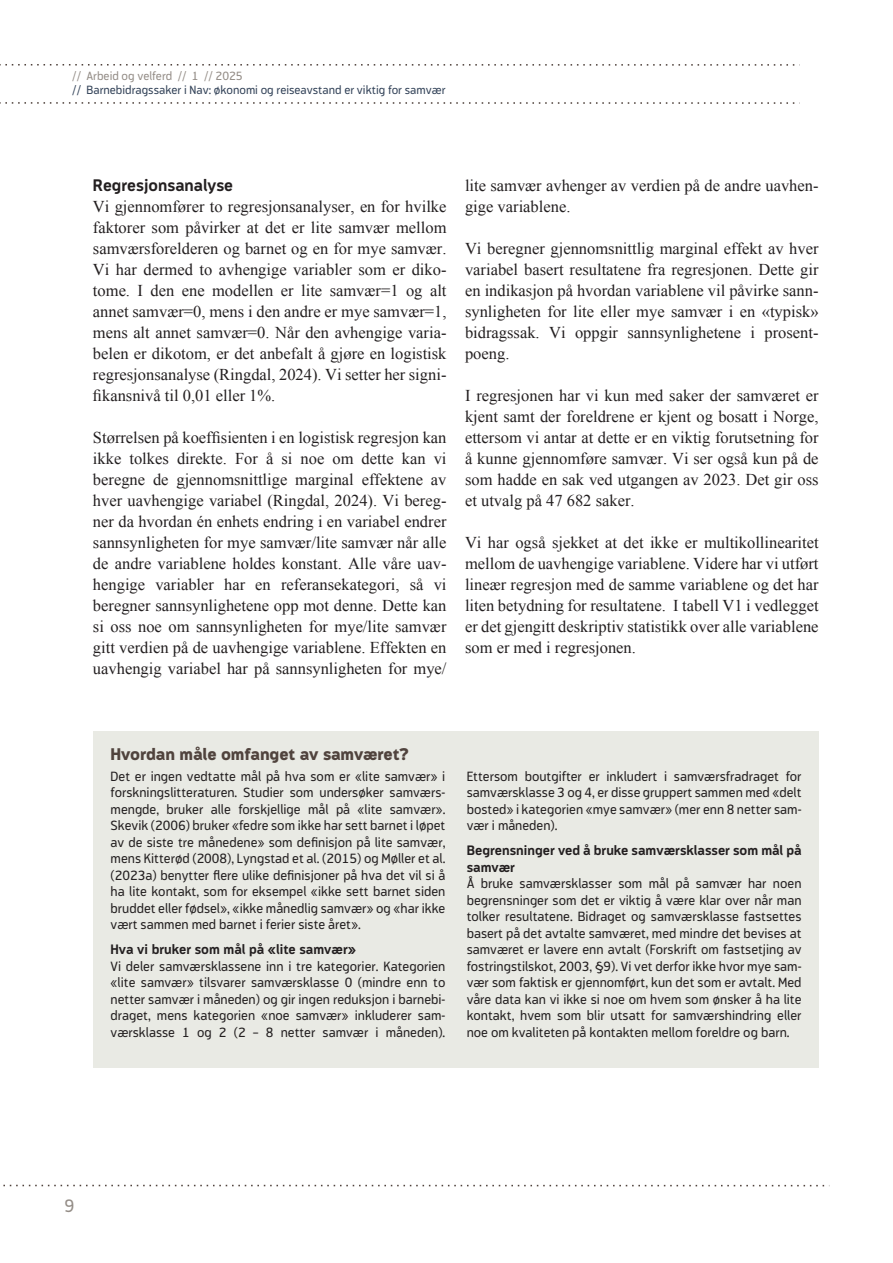
<style>
.page{position:relative;width:893px;height:1263px;background:#fff}
.page>*{position:absolute;margin:0;border:0;box-sizing:border-box;transform-origin:0 0}
.t1{font:18px "Modus";color:#948d87}
.t2{font:16.5px/21px "Times New Roman";color:#231f20;text-align:justify}
.t3{font:800 16.5px "Modus";letter-spacing:-.01em;color:#50433d}
.t4{font:700 16.5px "Modus";color:#231f20}
.t5{font:13.5px/16.5px "Modus";color:#231f20;text-align:justify}
.t6{font:700 13.5px/16.5px "Modus";color:#231f20}
.t7{font:12px "Modus";color:#324258}
.t8{font:12px "Modus";color:#948d87}
</style>
<div class="page">
<svg style="left:0;top:64px;width:795px;height:2px"></svg>
<svg style="left:0;top:102px;width:795px;height:2px"></svg>
<svg style="left:3px;top:1185px;width:822px;height:1px"></svg>
<div style="left:94px;top:731px;width:725px;height:336px;background:#e9eae4"></div>
<p class="t8" style="left:72px;top:69px;width:172px">// Arbeid og velferd // 1 // 2025</p>
<p class="t7" style="left:72px;top:83px;width:375px">// Barnebidragssaker i Nav: økonomi og reiseavstand er viktig for samvær</p>
<p class="t4" style="left:93px;top:176px;width:142px">Regresjonsanalyse</p>
<p class="t2" style="left:93px;top:196px;width:355px">Vi gjennomfører to regresjonsanalyser, en for hvilke faktorer som påvirker at det er lite samvær mellom samværsforelderen og barnet og en for mye samvær.<br>Vi har dermed to avhengige variabler som er diko&shy;tome. I den ene modellen er lite samvær=1 og alt annet samvær=0, mens i den andre er mye samvær=1, mens alt annet samvær=0. Når den avhengige varia&shy;belen er dikotom, er det anbefalt å gjøre en logistisk regresjonsanalyse (Ringdal, 2024). Vi setter her signi&shy;fikansnivå til 0,01 eller 1%.</p>
<p class="t2" style="left:93px;top:427px;width:355px">Størrelsen på koeffisienten i en logistisk regresjon kan ikke tolkes direkte. For å si noe om dette kan vi beregne de gjennomsnittlige marginal effektene av hver uavhengige variabel (Ringdal, 2024). Vi bereg&shy;ner da hvordan én enhets endring i en variabel endrer sannsynligheten for mye samvær/lite samvær når alle de andre variablene holdes konstant. Alle våre uav&shy;hengige variabler har en referansekategori, så vi beregner sannsynlighetene opp mot denne. Dette kan si oss noe om sannsynligheten for mye/lite samvær gitt verdien på de uavhengige variablene. Effekten en uavhengig variabel har på sannsynligheten for mye/</p>
<p class="t2" style="left:465px;top:175px;width:355px">lite samvær avhenger av verdien på de andre uavhen&shy;gige variablene.</p>
<p class="t2" style="left:465px;top:238px;width:355px">Vi beregner gjennomsnittlig marginal effekt av hver variabel basert resultatene fra regresjonen. Dette gir en indikasjon på hvordan variablene vil påvirke sann&shy;synligheten for lite eller mye samvær i en «typisk» bidragssak. Vi oppgir sannsynlighetene i prosent&shy;poeng.</p>
<p class="t2" style="left:465px;top:385px;width:355px">I regresjonen har vi kun med saker der samværet er kjent samt der foreldrene er kjent og bosatt i Norge, ettersom vi antar at dette er en viktig forutsetning for å kunne gjennomføre samvær. Vi ser også kun på de som hadde en sak ved utgangen av 2023. Det gir oss et utvalg på 47 682 saker.</p>
<p class="t2" style="left:465px;top:532px;width:355px">Vi har også sjekket at det ikke er multikollinearitet mellom de uavhengige variablene. Videre har vi utført lineær regresjon med de samme variablene og det har liten betydning for resultatene. I tabell V1 i vedlegget er det gjengitt deskriptiv statistikk over alle variablene som er med i regresjonen.</p>
<p class="t3" style="left:111px;top:745px;width:300px">Hvordan måle omfanget av samværet?</p>
<p class="t5" style="left:111px;top:768px;width:336px">Det er ingen vedtatte mål på hva som er «lite samvær» i forskningslitteraturen. Studier som undersøker samværs&shy;mengde, bruker alle forskjellige mål på «lite samvær».<br>Skevik (2006) bruker «fedre som ikke har sett barnet i løpet av de siste tre månedene» som definisjon på lite samvær, mens Kitterød (2008), Lyngstad et al. (2015) og Møller et al. (2023a) benytter flere ulike definisjoner på hva det vil si å ha lite kontakt, som for eksempel «ikke sett barnet siden bruddet eller fødsel», «ikke månedlig samvær» og «har ikke vært sammen med barnet i ferier siste året».</p>
<p class="t6" style="left:111px;top:941px;width:247px">Hva vi bruker som mål på «lite samvær»</p>
<p class="t5" style="left:111px;top:958px;width:336px">Vi deler samværsklassene inn i tre kategorier. Kategorien «lite samvær» tilsvarer samværsklasse 0 (mindre enn to netter samvær i måneden) og gir ingen reduksjon i barnebi&shy;draget, mens kategorien «noe samvær» inkluderer sam&shy;værsklasse 1 og 2 (2 – 8 netter samvær i måneden).</p>
<p class="t5" style="left:467px;top:768px;width:336px">Ettersom boutgifter er inkludert i samværsfradraget for samværsklasse 3 og 4, er disse gruppert sammen med «delt bosted» i kategorien «mye samvær» (mer enn 8 netter sam&shy;vær i måneden).</p>
<p class="t6" style="left:467px;top:842px;width:336px">Begrensninger ved å bruke samværsklasser som mål på samvær</p>
<p class="t5" style="left:467px;top:875px;width:336px">Å bruke samværsklasser som mål på samvær har noen begrensninger som det er viktig å være klar over når man tolker resultatene. Bidraget og samværsklasse fastsettes basert på det avtalte samværet, med mindre det bevises at samværet er lavere enn avtalt (Forskrift om fastsetjing av fostringstilskot, 2003, §9). Vi vet derfor ikke hvor mye sam&shy;vær som faktisk er gjennomført, kun det som er avtalt. Med våre data kan vi ikke si noe om hvem som ønsker å ha lite kontakt, hvem som blir utsatt for samværshindring eller noe om kvaliteten på kontakten mellom foreldre og barn.</p>
<p class="t1" style="left:65px;top:1195px;width:12px">9</p>
</div>
